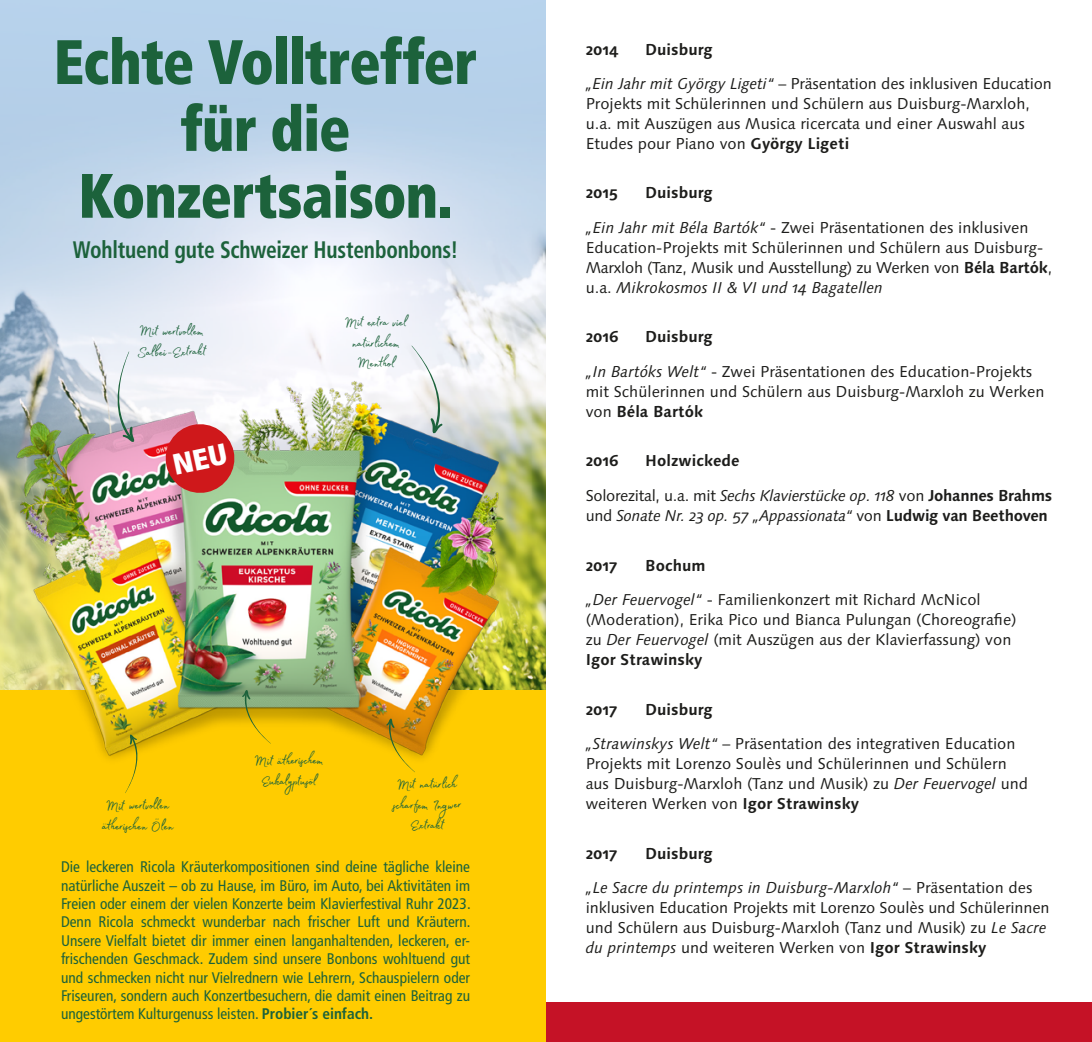
<style>
.page{position:relative;width:1092px;height:1042px;background:#fff}
.page>*{position:absolute;margin:0;border:0;box-sizing:border-box;transform-origin:0 0}
.t1{font:900 condensed 62.65px/66.9px "Frutiger LT Std";letter-spacing:-.01em;color:#1c623b;text-align:center;scale:.9 1}
.t2{font:700 condensed 23.8px "Frutiger LT Std";letter-spacing:-.01em;color:#1c623b;scale:.9 1}
.t3{font:16.97px/20.5px "Madelyn Fill";letter-spacing:-.01em;color:#1c623b}
.t4{font:16.97px/20.5px "Madelyn Fill";letter-spacing:-.03em;color:#1c623b;text-align:center}
.t5{font:15.75px/19.8px "Linotype Syntax Os F";color:#1d1d1b}
.t6{font:italic 15.75px/19.8px "Linotype Syntax Os F";letter-spacing:-.02em;color:#1d1d1b}
.t7{font:700 15.75px "Linotype Syntax Os F";color:#1d1d1b}
.t8{font:condensed 15.4px/18.4px "Frutiger";color:#1c623b;text-align:justify}
.s1{font-weight:700}
.s2{font-style:italic}
.s3{font-style:normal}
.s4{font-weight:700;font-style:normal}
</style>
<div class="page">
<div style="left:546px;top:1002px;width:545px;height:40px;background:#c51226"></div>
<img style="left:0;top:0;width:546px;height:690px">
<div style="left:0;top:690px;width:546px;height:352px;background:#fc0"></div>
<img style="left:0;top:373px;width:519px;height:400px">
<svg style="left:113px;top:351px;width:21px;height:91px"></svg>
<svg style="left:125px;top:734px;width:16px;height:59px"></svg>
<svg style="left:386px;top:718px;width:29px;height:54px"></svg>
<svg style="left:242px;top:690px;width:29px;height:54px"></svg>
<svg style="left:411px;top:345px;width:32px;height:88px"></svg>
<svg style="left:162px;top:421px;width:75px;height:75px;background:#cc5050"></svg>
<h1 class="t1" style="left:54px;top:28px;width:472px">Echte Volltreffer für die<br>Konzertsaison.</h1>
<h2 class="t2" style="left:73px;top:236px;width:430px">Wohltuend gute Schweizer Hustenbonbons!</h2>
<p class="t3" style="left:137px;top:318px;width:71px">Mit wertvollem<br>Salbei-Extrakt</p>
<p class="t3" style="left:344px;top:309px;width:64px;text-align:center">Mit extra viel natürlichem<br>Menthol</p>
<p class="t3" style="left:102px;top:792px;width:72px">Mit wertvollen ätherischen Ölen</p>
<p class="t4" style="left:254px;top:747px;width:71px">Mit ätherischem<br>Eukalyptusöl</p>
<p class="t3" style="left:392px;top:771px;width:70px;text-align:center">Mit natürlich scharfem Ingwer<br>Extrakt</p>
<p class="t8" style="left:61px;top:857px;width:411px">Die leckeren Ricola Kräuterkompositionen sind deine tägliche kleine natürliche Auszeit – ob zu Hause, im Büro, im Auto, bei Aktivitäten im Freien oder einem der vielen Konzerte beim Klavierfestival Ruhr 2023.<br>Denn Ricola schmeckt wunderbar nach frischer Luft und Kräutern.<br>Unsere Vielfalt bietet dir immer einen langanhaltenden, leckeren, er&shy;frischenden Geschmack. Zudem sind unsere Bonbons wohltuend gut und schmecken nicht nur Vielrednern wie Lehrern, Schauspielern oder Friseuren, sondern auch Konzertbesuchern, die damit einen Beitrag zu ungestörtem Kulturgenuss leisten. <span class="s1">Probier´s einfach.</span></p>
<p class="t7" style="left:585px;top:39px;width:34px">2014</p>
<p class="t7" style="left:645px;top:39px;width:69px">Duisburg</p>
<p class="t5" style="left:585px;top:74px;width:467px"><span class="s2">„Ein Jahr mit György Ligeti“</span> – Präsentation des inklusiven Education Projekts mit Schülerinnen und Schülern aus Duisburg-Marxloh, u.a. mit Auszügen aus Musica ricercata und einer Auswahl aus Etudes pour Piano von <span class="s1">György Ligeti</span></p>
<p class="t7" style="left:585px;top:183px;width:34px">2015</p>
<p class="t7" style="left:645px;top:183px;width:69px">Duisburg</p>
<p class="t5" style="left:585px;top:218px;width:468px"><span class="s2">„Ein Jahr mit Béla Bartók“</span> - Zwei Präsentationen des inklusiven Education-Projekts mit Schülerinnen und Schülern aus Duisburg-Marxloh (Tanz, Musik und Ausstellung) zu Werken von <span class="s1">Béla Bartók</span>, u.a. <span class="s2">Mikrokosmos II &amp; VI und 14 Bagatellen</span></p>
<p class="t7" style="left:585px;top:327px;width:34px">2016</p>
<p class="t7" style="left:645px;top:327px;width:69px">Duisburg</p>
<p class="t5" style="left:585px;top:362px;width:460px"><span class="s2">„In Bartóks Welt“</span> - Zwei Präsentationen des Education-Projekts mit Schülerinnen und Schülern aus Duisburg-Marxloh zu Werken von <span class="s1">Béla Bartók</span></p>
<p class="t7" style="left:585px;top:451px;width:34px">2016</p>
<p class="t7" style="left:645px;top:451px;width:96px">Holzwickede</p>
<p class="t6" style="left:585px;top:486px;width:468px"><span class="s3">Solorezital, u.a. mit</span> Sechs Klavierstücke op. 118 <span class="s3">von</span> <span class="s4">Johannes Brahms </span><span class="s3">und</span> Sonate Nr. 23 op. 57 „Appassionata“ <span class="s3">von</span> <span class="s4">Ludwig van Beethoven</span></p>
<p class="t7" style="left:585px;top:555px;width:33px">2017</p>
<p class="t7" style="left:645px;top:555px;width:62px">Bochum</p>
<p class="t5" style="left:585px;top:590px;width:432px"><span class="s2">„Der Feuervogel“</span> - Familienkonzert mit Richard McNicol (Moderation), Erika Pico und Bianca Pulungan (Choreografie) zu <span class="s2">Der Feuervogel</span> (mit Auszügen aus der Klavierfassung) von <span class="s1">Igor Strawinsky</span></p>
<p class="t7" style="left:585px;top:699px;width:33px">2017</p>
<p class="t7" style="left:645px;top:699px;width:69px">Duisburg</p>
<p class="t5" style="left:585px;top:734px;width:444px"><span class="s2">„Strawinskys Welt“</span> – Präsentation des integrativen Education Projekts mit Lorenzo Soulès und Schülerinnen und Schülern aus Duisburg-Marxloh (Tanz und Musik) zu <span class="s2">Der Feuervogel</span> und weiteren Werken von <span class="s1">Igor Strawinsky</span></p>
<p class="t7" style="left:585px;top:843px;width:33px">2017</p>
<p class="t7" style="left:645px;top:843px;width:69px">Duisburg</p>
<p class="t5" style="left:585px;top:878px;width:465px"><span class="s2">„Le Sacre du printemps in Duisburg-Marxloh“</span> – Präsentation des inklusiven Education Projekts mit Lorenzo Soulès und Schülerinnen und Schülern aus Duisburg-Marxloh (Tanz und Musik) zu <span class="s2">Le Sacre du printemps</span> und weiteren Werken von <span class="s1">Igor Strawinsky</span></p>
</div>
